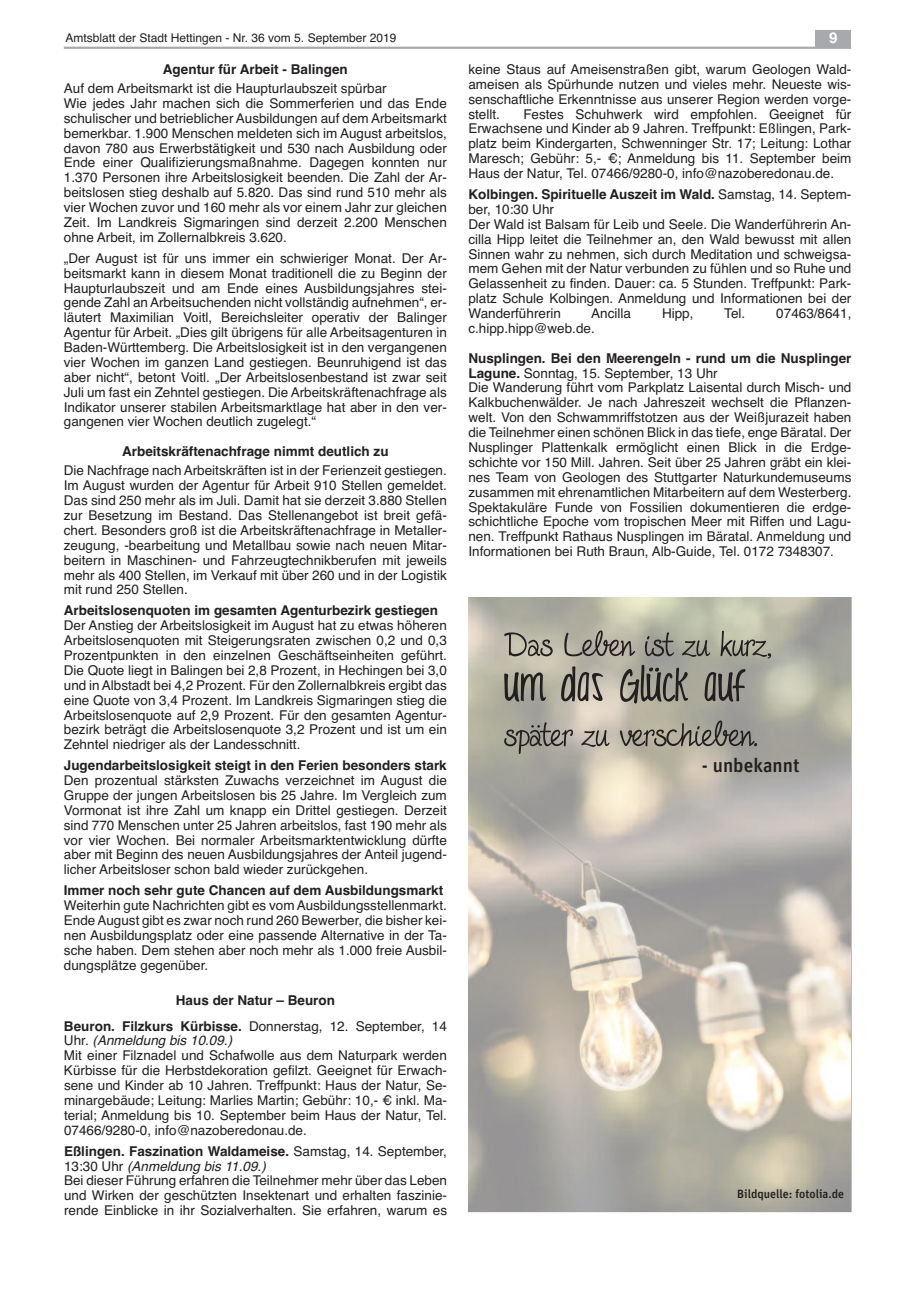
<style>
.page{position:relative;width:915px;height:1297px;background:#fff}
.page>*{position:absolute;margin:0;border:0;box-sizing:border-box;transform-origin:0 0}
.t1{font:500 19.5px "Unit OT";color:#231f20}
.t2{font:700 15px "Helvetica";color:#fff}
.t3{font:13.5px/14.9px "Helvetica";color:#231f20;text-align:justify}
.t4{font:700 13.5px/25.2px "Helvetica";color:#231f20;text-align:center}
.t5{font:12px "Helvetica";color:#231f20}
.t6{font:500 12px "Unit OT";color:#231f20}
.s1{font-weight:400}
.s2{font-style:italic}
.s3{font-weight:700}
</style>
<div class="page">
<hr style="left:64px;top:47px;width:786px;height:2px;background:#a8a9ad">
<div style="left:815px;top:30px;width:35px;height:17px;background:#a8a9ad"></div>
<img style="left:468px;top:598px;width:382px;height:613px">
<svg style="left:504px;top:630px;width:266px;height:28px"></svg>
<svg style="left:504px;top:665px;width:241px;height:39px"></svg>
<svg style="left:504px;top:720px;width:252px;height:34px"></svg>
<p class="t5" style="left:65px;top:31px;width:332px">Amtsblatt der Stadt Hettingen - Nr. 36 vom 5. September 2019</p>
<p class="t2" style="left:829px;top:29px;width:10px">9</p>
<p class="t4" style="left:163px;top:57px;width:186px">Agentur für Arbeit - Balingen</p>
<p class="t3" style="left:64px;top:81px;width:384px;text-align:left">Auf dem Arbeitsmarkt ist die Haupturlaubszeit spürbar<br>Wie jedes Jahr machen sich die Sommerferien und das Ende schulischer und betrieblicher Ausbildungen auf dem Arbeitsmarkt bemerkbar. 1.900 Menschen meldeten sich im August arbeitslos, davon 780 aus Erwerbstätigkeit und 530 nach Ausbildung oder Ende einer Qualifizierungsmaßnahme. Dagegen konnten nur 1.370 Personen ihre Arbeitslosigkeit beenden. Die Zahl der Ar&shy;beitslosen stieg deshalb auf 5.820. Das sind rund 510 mehr als vier Wochen zuvor und 160 mehr als vor einem Jahr zur gleichen Zeit. Im Landkreis Sigmaringen sind derzeit 2.200 Menschen ohne Arbeit, im Zollernalbkreis 3.620.</p>
<p class="t3" style="left:64px;top:251px;width:384px">„Der August ist für uns immer ein schwieriger Monat. Der Ar&shy;beitsmarkt kann in diesem Monat traditionell die zu Beginn der Haupturlaubszeit und am Ende eines Ausbildungsjahres stei&shy;gende Zahl anArbeitsuchenden nicht vollständig aufnehmen“, er&shy;läutert Maximilian Voitl, Bereichsleiter operativ der Balinger Agentur für Arbeit. „Dies gilt übrigens für alle Arbeitsagenturen in Baden-Württemberg. Die Arbeitslosigkeit ist in den vergangenen vier Wochen im ganzen Land gestiegen. Beunruhigend ist das aber nicht“, betont Voitl. „Der Arbeitslosenbestand ist zwar seit Juli um fast ein Zehntel gestiegen. Die Arbeitskräftenachfrage als Indikator unserer stabilen Arbeitsmarktlage hat aber in den ver&shy;gangenen vier Wochen deutlich zugelegt.“</p>
<p class="t4" style="left:122px;top:439px;width:268px">Arbeitskräftenachfrage nimmt deutlich zu</p>
<p class="t3" style="left:64px;top:463px;width:384px">Die Nachfrage nach Arbeitskräften ist in der Ferienzeit gestiegen.<br>Im August wurden der Agentur für Arbeit 910 Stellen gemeldet.<br>Das sind 250 mehr als im Juli. Damit hat sie derzeit 3.880 Stellen zur Besetzung im Bestand. Das Stellenangebot ist breit gefä&shy;chert. Besonders groß ist die Arbeitskräftenachfrage in Metaller&shy;zeugung, -bearbeitung und Metallbau sowie nach neuen Mitar&shy;beitern in Maschinen- und Fahrzeugtechnikberufen mit jeweils mehr als 400 Stellen, im Verkauf mit über 260 und in der Logistik mit rund 250 Stellen.</p>
<p class="t4" style="left:64px;top:598px;width:375px">Arbeitslosenquoten im gesamten Agenturbezirk gestiegen</p>
<p class="t3" style="left:64px;top:618px;width:384px">Der Anstieg der Arbeitslosigkeit im August hat zu etwas höheren Arbeitslosenquoten mit Steigerungsraten zwischen 0,2 und 0,3<br>Prozentpunkten in den einzelnen Geschäftseinheiten geführt.<br>Die Quote liegt in Balingen bei 2,8 Prozent, in Hechingen bei 3,0 und in Albstadt bei 4,2 Prozent. Für den Zollernalbkreis ergibt das eine Quote von 3,4 Prozent. Im Landkreis Sigmaringen stieg die Arbeitslosenquote auf 2,9 Prozent. Für den gesamten Agentur&shy;bezirk beträgt die Arbeitslosenquote 3,2 Prozent und ist um ein Zehntel niedriger als der Landesschnitt.</p>
<p class="t4" style="left:64px;top:753px;width:384px">Jugendarbeitslosigkeit steigt in den Ferien besonders stark</p>
<p class="t3" style="left:64px;top:773px;width:384px">Den prozentual stärksten Zuwachs verzeichnet im August die Gruppe der jungen Arbeitslosen bis 25 Jahre. Im Vergleich zum Vormonat ist ihre Zahl um knapp ein Drittel gestiegen. Derzeit sind 770 Menschen unter 25 Jahren arbeitslos, fast 190 mehr als vor vier Wochen. Bei normaler Arbeitsmarktentwicklung dürfte aber mit Beginn des neuen Ausbildungsjahres der Anteil jugend&shy;licher Arbeitsloser schon bald wieder zurückgehen.</p>
<p class="t4" style="left:64px;top:878px;width:381px">Immer noch sehr gute Chancen auf dem Ausbildungsmarkt</p>
<p class="t3" style="left:64px;top:898px;width:384px">Weiterhin gute Nachrichten gibt es vom Ausbildungsstellenmarkt.<br>EndeAugust gibt es zwar noch rund 260 Bewerber, die bisher kei&shy;nen Ausbildungsplatz oder eine passende Alternative in der Ta&shy;sche haben. Dem stehen aber noch mehr als 1.000 freie Ausbil&shy;dungsplätze gegenüber.</p>
<p class="t4" style="left:64px;top:988px;width:384px">Haus der Natur – Beuron<br>Beuron. Filzkurs Kürbisse. <span class="s1">Donnerstag, 12. September, 14</span></p>
<p class="t3" style="left:64px;top:1033px;width:384px;text-align:left">Uhr. <span class="s2">(Anmeldung bis 10.09.)<br></span>Mit einer Filznadel und Schafwolle aus dem Naturpark werden Kürbisse für die Herbstdekoration gefilzt. Geeignet für Erwach&shy;sene und Kinder ab 10 Jahren. Treffpunkt: Haus der Natur, Se&shy;minargebäude; Leitung: Marlies Martin; Gebühr: 10,- € inkl. Ma&shy;terial; Anmeldung bis 10. September beim Haus der Natur, Tel.<br>07466/9280-0, info@nazoberedonau.de.</p>
<p class="t3" style="left:64px;top:1143px;width:384px;text-align:left"><span class="s3">Eßlingen. Faszination Waldameise.</span> Samstag, 14. September, 13:30 Uhr <span class="s2">(Anmeldung bis 11.09.)<br></span>Bei dieser Führung erfahren die Teilnehmer mehr über das Leben und Wirken der geschützten Insektenart und erhalten faszinie&shy;rende Einblicke in ihr Sozialverhalten. Sie erfahren, warum es</p>
<p class="t3" style="left:468px;top:62px;width:384px">keine Staus auf Ameisenstraßen gibt, warum Geologen Wald&shy;ameisen als Spürhunde nutzen und vieles mehr. Neueste wis&shy;senschaftliche Erkenntnisse aus unserer Region werden vorge&shy;stellt.</p>
<p class="t3" style="left:468px;top:106px;width:384px;text-indent:55px">Festes Schuhwerk wird empfohlen. Geeignet für Erwachsene und Kinder ab 9 Jahren. Treffpunkt: Eßlingen, Park&shy;platz beim Kindergarten, Schwenninger Str. 17; Leitung: Lothar Maresch; Gebühr: 5,- €; Anmeldung bis 11. September beim Haus der Natur, Tel. 07466/9280-0, info@nazoberedonau.de.</p>
<p class="t3" style="left:468px;top:187px;width:384px;text-align:left"><span class="s3">Kolbingen. Spirituelle Auszeit im Wald.</span> Samstag, 14. Septem&shy;ber, 10:30 Uhr<br>Der Wald ist Balsam für Leib und Seele. Die Wanderführerin An&shy;cilla Hipp leitet die Teilnehmer an, den Wald bewusst mit allen Sinnen wahr zu nehmen, sich durch Meditation und schweigsa&shy;mem Gehen mit der Natur verbunden zu fühlen und so Ruhe und Gelassenheit zu finden. Dauer: ca. 5 Stunden. Treffpunkt: Park&shy;platz Schule Kolbingen. Anmeldung und Informationen bei der Wanderführerin</p>
<p class="t3" style="left:591px;top:306px;width:41px">Ancilla</p>
<p class="t3" style="left:661px;top:306px;width:33px">Hipp,</p>
<p class="t3" style="left:724px;top:306px;width:23px">Tel.</p>
<p class="t3" style="left:776px;top:306px;width:77px">07463/8641,</p>
<p class="t3" style="left:468px;top:321px;width:128px">c.hipp.hipp@web.de.</p>
<p class="t3" style="left:468px;top:351px;width:384px;text-align:left"><span class="s3">Nusplingen. Bei den Meerengeln - rund um die Nusplinger Lagune.</span> Sonntag, 15. September, 13 Uhr<br>Die Wanderung führt vom Parkplatz Laisental durch Misch- und Kalkbuchenwälder. Je nach Jahreszeit wechselt die Pflanzen&shy;welt. Von den Schwammriffstotzen aus der Weißjurazeit haben die Teilnehmer einen schönen Blick in das tiefe, enge Bäratal. Der Nusplinger Plattenkalk ermöglicht einen Blick in die Erdge&shy;schichte vor 150 Mill. Jahren. Seit über 25 Jahren gräbt ein klei&shy;nes Team von Geologen des Stuttgarter Naturkundemuseums zusammen mit ehrenamtlichen Mitarbeitern auf dem Westerberg.<br>Spektakuläre Funde von Fossilien dokumentieren die erdge&shy;schichtliche Epoche vom tropischen Meer mit Riffen und Lagu&shy;nen. Treffpunkt Rathaus Nusplingen im Bäratal. Anmeldung und Informationen bei Ruth Braun, Alb-Guide, Tel. 0172 7348307.</p>
<h1 class="t1" style="left:701px;top:758px;width:99px">- unbekannt</h1>
<p class="t6" style="left:737px;top:1190px;width:108px">Bildquelle: fotolia.de</p>
</div>
